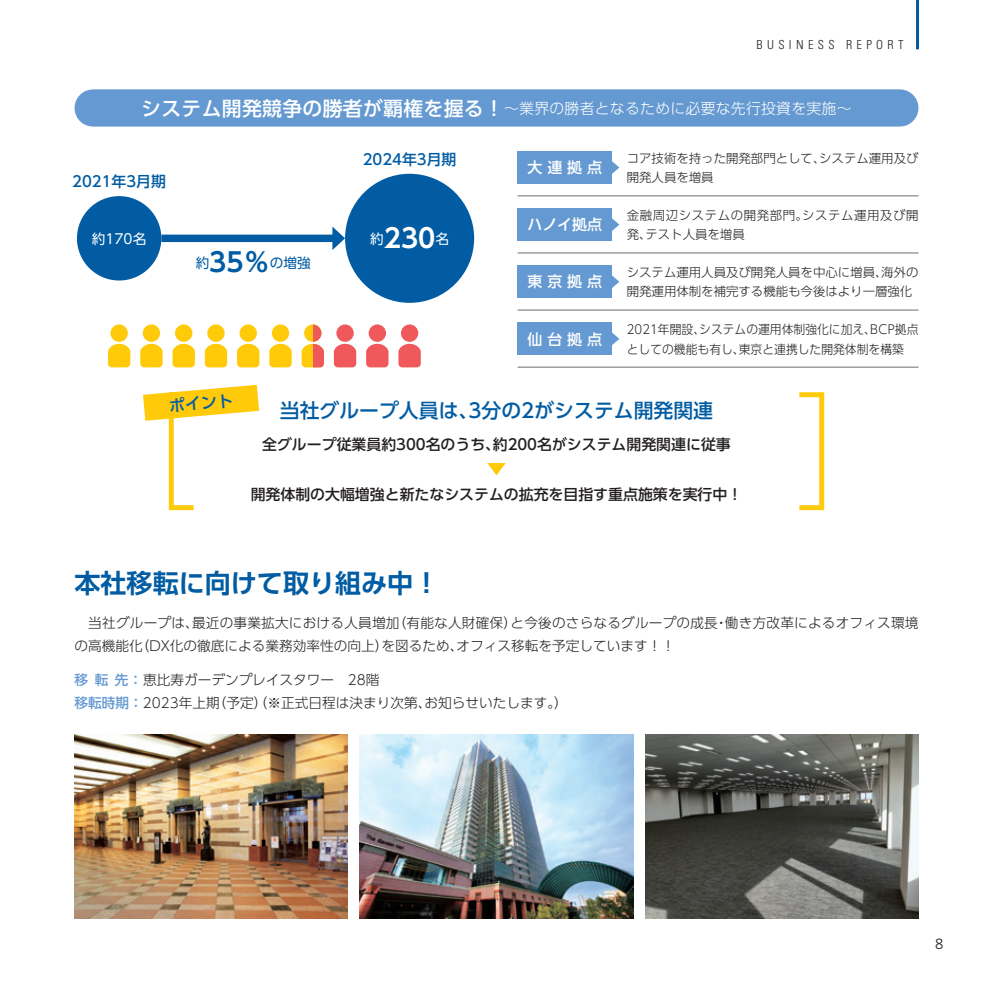
<style>
.page{position:relative;width:993px;height:993px;background:#fff}
.page>*{position:absolute;margin:0;border:0;box-sizing:border-box;transform-origin:0 0}
.t1{font:700 26.07px "UD Shin Go Pro De";color:#015ca3}
.t2{font:700 26.07px "UD Shin Go Pro De";color:#fff}
.t3{font:500 19.78px "UD Shin Go Pro";color:#015ca3}
.t4{font:500 16.1px "UD Shin Go Pro";color:#015ca3}
.t5{font:500 14.88px "UD Shin Go Pro";color:#231f20}
.t6{font:300 14.88px "UD Shin Go Pro";letter-spacing:.015em;color:#fff}
.t7{font:500 14.88px "UD Shin Go Pro";letter-spacing:.335em;color:#fff}
.t8{font:500 14.88px "UD Shin Go Pro";color:#015ca3}
.t9{font:300 14.88px "Frutiger LT Std";color:#231f20}
.t10{font:300 13.65px/23.6px "UD Shin Go Pro";color:#231f20}
.t11{font:13.65px "UD Shin Go Pro";color:#015ca3}
.t12{font:13.65px "UD Shin Go Pro";color:#fff}
.t13{font:300 12.42px/19.8px "UD Shin Go Pro";color:#231f20}
.t14{font:300 12.42px/19.8px "UD Shin Go Pro";color:#231f20;scale:.95 1}
.t15{font:300 12.42px/18.6px "UD Shin Go Pro";letter-spacing:.05em;color:#231f20}
.t16{font:300 condensed 12.42px "Univers LT Std";letter-spacing:.35em;color:#231f20}
.s1{font-weight:500;font-size:19.78px}
.s2{font-family:"UD Shin Go Pro De";font-weight:700;font-size:26.07px}
.s3{font-weight:500;color:#6599d1}
</style>
<div class="page">
<div style="left:272px;top:324px;width:17px;height:18px;background:#feca0a;border-radius:50%"></div>
<svg style="left:269px;top:344px;width:22px;height:23px"></svg>
<div style="left:175px;top:324px;width:17px;height:18px;background:#feca0a;border-radius:50%"></div>
<svg style="left:172px;top:344px;width:23px;height:23px"></svg>
<div style="left:368px;top:324px;width:18px;height:18px;background:#f0595b;border-radius:50%"></div>
<svg style="left:366px;top:344px;width:22px;height:23px"></svg>
<div style="left:110px;top:324px;width:18px;height:18px;background:#feca0a;border-radius:50%"></div>
<svg style="left:108px;top:344px;width:22px;height:23px"></svg>
<div style="left:304px;top:324px;width:17px;height:18px;background:#feca0a;border-radius:50%"></div>
<div style="left:313px;top:324px;width:8px;height:18px;background:#f0595b"></div>
<svg style="left:301px;top:344px;width:12px;height:23px"></svg>
<div style="left:313px;top:344px;width:11px;height:23px;background:#f0595b"></div>
<div style="left:207px;top:324px;width:17px;height:18px;background:#feca0a;border-radius:50%"></div>
<svg style="left:205px;top:344px;width:22px;height:23px"></svg>
<div style="left:401px;top:324px;width:17px;height:18px;background:#f0595b;border-radius:50%"></div>
<svg style="left:398px;top:344px;width:22px;height:23px"></svg>
<div style="left:143px;top:324px;width:17px;height:18px;background:#feca0a;border-radius:50%"></div>
<svg style="left:140px;top:344px;width:22px;height:23px"></svg>
<div style="left:336px;top:324px;width:17px;height:18px;background:#f0595b;border-radius:50%"></div>
<svg style="left:334px;top:344px;width:22px;height:23px"></svg>
<div style="left:239px;top:324px;width:18px;height:18px;background:#feca0a;border-radius:50%"></div>
<svg style="left:237px;top:344px;width:22px;height:23px"></svg>
<div style="left:77px;top:196px;width:84px;height:84px;background:#015ca3;border-radius:50%"></div>
<div style="left:345px;top:174px;width:129px;height:129px;background:#015ca3;border-radius:50%"></div>
<div style="left:161px;top:234px;width:175px;height:8px;background:#015ca3"></div>
<svg style="left:332px;top:226px;width:13px;height:24px"></svg>
<div style="left:517px;top:265px;width:94px;height:33px;background:#6599d1"></div>
<svg style="left:611px;top:274px;width:8px;height:15px"></svg>
<div style="left:517px;top:322px;width:94px;height:33px;background:#6599d1"></div>
<svg style="left:611px;top:331px;width:8px;height:15px"></svg>
<svg style="left:611px;top:160px;width:8px;height:15px"></svg>
<div style="left:517px;top:151px;width:94px;height:33px;background:#6599d1"></div>
<svg style="left:611px;top:217px;width:8px;height:15px"></svg>
<div style="left:517px;top:208px;width:94px;height:33px;background:#6599d1"></div>
<div style="left:169px;top:392px;width:27px;height:118px;border:5px solid #feca0a"></div>
<div style="left:796px;top:392px;width:27px;height:118px;border:5px solid #feca0a"></div>
<div style="left:93px;top:89px;width:806px;height:37px;background:#6599d1"></div>
<img style="left:74px;top:734px;width:273px;height:184px">
<img style="left:360px;top:734px;width:272px;height:184px">
<img style="left:645px;top:734px;width:273px;height:184px">
<hr style="left:517px;top:195px;width:401px;height:1px;background:#6c6d70">
<hr style="left:517px;top:252px;width:401px;height:1px;background:#6c6d70">
<hr style="left:517px;top:309px;width:401px;height:1px;background:#6c6d70">
<hr style="left:517px;top:367px;width:401px;height:1px;background:#6c6d70">
<svg style="left:487px;top:463px;width:18px;height:12px"></svg>
<svg style="left:143px;top:385px;width:116px;height:35px"></svg>
<hr style="left:915px;top:0;width:3px;height:48px;background:#015ca3">
<p class="t16" style="left:756px;top:37px;width:148px">BUSINESS REPORT</p>
<p class="t6" style="left:141px;top:96px;width:711px"><span class="s1">システム開発競争の勝者が覇権を握る！</span>～業界の勝者となるために必要な先行投資を実施～</p>
<p class="t8" style="left:72px;top:169px;width:95px">2021年3月期</p>
<p class="t12" style="left:92px;top:227px;width:56px">約170名</p>
<p class="t11" style="left:196px;top:251px;width:116px">約<span class="s2">35％</span>の増強</p>
<p class="t8" style="left:362px;top:147px;width:95px">2024年3月期</p>
<h1 class="t2" style="left:370px;top:217px;width:80px"><sup>約</sup>230<sup>名</sup></h1>
<p class="t7" style="left:527px;top:155px;width:76px">大連拠点</p>
<p class="t7" style="left:527px;top:212px;width:76px">ハノイ拠点</p>
<p class="t7" style="left:527px;top:269px;width:76px">東京拠点</p>
<p class="t7" style="left:527px;top:327px;width:76px">仙台拠点</p>
<p class="t13" style="left:626px;top:148px;width:293px;line-height:18.6px">コア技術を持った開発部門として、システム運用及び開発人員を増員</p>
<p class="t15" style="left:626px;top:205px;width:293px">金融周辺システムの開発部門。システム運用及び開発、テスト人員を増員</p>
<p class="t13" style="left:626px;top:261px;width:293px">システム運用人員及び開発人員を中心に増員、海外の開発運用体制を補完する機能も今後はより一層強化</p>
<p class="t14" style="left:626px;top:318px;width:308px">2021年開設、システムの運用体制強化に加え、BCP拠点としての機能も有し、東京と連携した開発体制を構築</p>
<p class="t4" style="left:168px;top:392px;width:66px;rotate:-5deg">ポイント</p>
<h2 class="t3" style="left:280px;top:394px;width:434px">当社グループ人員は、3分の2がシステム開発関連</h2>
<p class="t5" style="left:262px;top:432px;width:470px">全グループ従業員約300名のうち、約200名がシステム開発関連に従事</p>
<p class="t5" style="left:251px;top:482px;width:493px">開発体制の大幅増強と新たなシステムの拡充を目指す重点施策を実行中！</p>
<h1 class="t1" style="left:74px;top:561px;width:366px">本社移転に向けて取り組み中！</h1>
<p class="t10" style="left:74px;top:610px;width:845px">　当社グループは、最近の事業拡大における人員増加（有能な人財確保）と今後のさらなるグループの成長・働き方改革によるオフィス環境の高機能化（DX化の徹底による業務効率性の向上）を図るため、オフィス移転を予定しています！！</p>
<p class="t10" style="left:74px;top:667px;width:495px"><span class="s3">移 転 先：</span>恵比寿ガーデンプレイスタワー　28階<br><span class="s3">移転時期：</span>2023年上期（予定）（※正式日程は決まり次第、お知らせいたします。）</p>
<p class="t9" style="left:934px;top:934px;width:10px">8</p>
</div>
